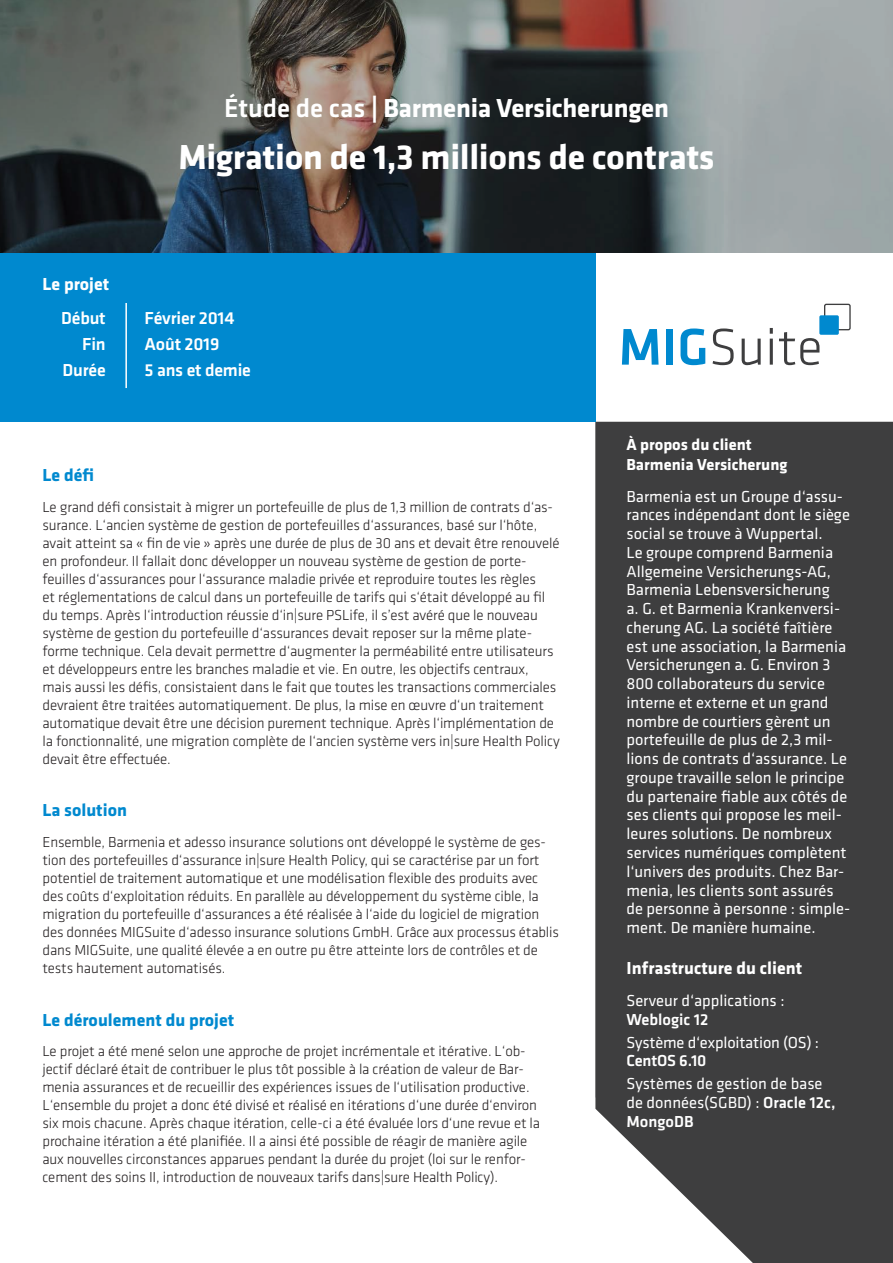
<style>
.page{position:relative;width:893px;height:1263px;background:#fff}
.page>*{position:absolute;margin:0;border:0;box-sizing:border-box;transform-origin:0 0}
.t1{font:700 36px "Klavika";letter-spacing:-.01em;color:#fff}
.t2{font:700 27px "Klavika";letter-spacing:-.01em;color:#fff}
.Projektübersichtsdaten{font:500 18px "Klavika";letter-spacing:-.01em;color:#fff}
.Fließtext{font:700 18px "Klavika";color:#0089cf}
.Kapitelüberschrift{font:700 18px "Klavika";color:#fff}
.Kapitelüberschrift-2{font:700 18px "Klavika";color:#0089cf}
.Fließtext_Kunde{font:16.5px/18.8px "Klavika";color:#fff}
.Infrastruktur_Fließtext{font:16.5px/18.8px "Klavika";color:#fff}
.Kapitelüberschrift-3{font:700 16.5px/19.8px "Klavika";color:#fff}
.Fließtext-2{font:300 15px/18px "Klavika";letter-spacing:-.01em;color:#231f20}
.s1{font-weight:500}
</style>
<div class="page">
<div style="left:595px;top:422px;width:298px;height:841px;background:#3e3e3f"></div>
<div style="left:0;top:239px;width:595px;height:183px;background:#0089cf"></div>
<div style="left:824px;top:304px;width:27px;height:26px;border:1px solid #3e3e3f;border-radius:2px"></div>
<svg style="left:622px;top:329px;width:37px;height:36px"></svg>
<div style="left:666px;top:329px;width:7px;height:36px;background:#0089cf"></div>
<svg style="left:680px;top:328px;width:25px;height:37px"></svg>
<svg style="left:712px;top:328px;width:22px;height:37px"></svg>
<svg style="left:742px;top:339px;width:19px;height:26px"></svg>
<hr style="left:770px;top:339px;width:3px;height:26px;background:#3e3e3f">
<svg style="left:770px;top:328px;width:3px;height:6px"></svg>
<svg style="left:779px;top:332px;width:40px;height:33px"></svg>
<div style="left:819px;top:315px;width:20px;height:20px;background:#0089cf;border-radius:2px"></div>
<hr style="left:125px;top:303px;width:2px;height:85px;background:#fff">
<svg style="left:0;top:0;width:893px;height:253px;background:#5c5f60"></svg>
<p class="t2" style="left:224px;top:93px;width:446px"><span class="s1">Étude de cas</span> | Barmenia Versicherungen</p>
<p class="t1" style="left:178px;top:138px;width:538px">Migration de 1,3 millions de contrats</p>
<p class="Kapitelüberschrift" style="left:43px;top:274px;width:68px">Le projet</p>
<p class="Projektübersichtsdaten" style="left:61px;top:308px;width:46px">Début</p>
<p class="Projektübersichtsdaten" style="left:145px;top:308px;width:91px">Février 2014</p>
<p class="Projektübersichtsdaten" style="left:82px;top:334px;width:25px">Fin</p>
<p class="Projektübersichtsdaten" style="left:145px;top:334px;width:76px">Août 2019</p>
<p class="Projektübersichtsdaten" style="left:62px;top:360px;width:45px">Durée</p>
<p class="Projektübersichtsdaten" style="left:145px;top:360px;width:108px">5 ans et demie</p>
<p class="Kapitelüberschrift-2" style="left:43px;top:465px;width:53px">Le défi</p>
<p class="Fließtext-2" style="left:43px;top:498px;width:519px">Le grand défi consistait à migrer un portefeuille de plus de 1,3 million de contrats d‘as&shy;surance. L‘ancien système de gestion de portefeuilles d‘assurances, basé sur l‘hôte, avait atteint sa « fin de vie » après une durée de plus de 30 ans et devait être renouvelé en profondeur. Il fallait donc développer un nouveau système de gestion de porte&shy;feuilles d‘assurances pour l‘assurance maladie privée et reproduire toutes les règles<br>et réglementations de calcul dans un portefeuille de tarifs qui s‘était développé au fil du temps. Après l‘introduction réussie d‘in|sure PSLife, il s’est avéré que le nouveau système de gestion du portefeuille d‘assurances devait reposer sur la même plate&shy;forme technique. Cela devait permettre d‘augmenter la perméabilité entre utilisateurs et développeurs entre les branches maladie et vie. En outre, les objectifs centraux, mais aussi les défis, consistaient dans le fait que toutes les transactions commerciales devraient être traitées automatiquement. De plus, la mise en œuvre d‘un traitement automatique devait être une décision purement technique. Après l‘implémentation de la fonctionnalité, une migration complète de l‘ancien système vers in|sure Health Policy devait être effectuée.</p>
<p class="Fließtext" style="left:43px;top:801px;width:86px">La solution</p>
<p class="Fließtext-2" style="left:43px;top:833px;width:518px">Ensemble, Barmenia et adesso insurance solutions ont développé le système de ges&shy;tion des portefeuilles d‘assurance in|sure Health Policy, qui se caractérise par un fort potentiel de traitement automatique et une modélisation flexible des produits avec des coûts d‘exploitation réduits. En parallèle au développement du système cible, la migration du portefeuille d‘assurances a été réalisée à l‘aide du logiciel de migration des données MIGSuite d‘adesso insurance solutions GmbH. Grâce aux processus établis dans MIGSuite, une qualité élevée a en outre pu être atteinte lors de contrôles et de tests hautement automatisés.</p>
<p class="Fließtext" style="left:43px;top:1010px;width:193px">Le déroulement du projet</p>
<p class="Fließtext-2" style="left:43px;top:1043px;width:499px">Le projet a été mené selon une approche de projet incrémentale et itérative. L‘ob&shy;jectif déclaré était de contribuer le plus tôt possible à la création de valeur de Bar&shy;menia assurances et de recueillir des expériences issues de l‘utilisation productive.<br>L‘ensemble du projet a donc été divisé et réalisé en itérations d‘une durée d‘environ six mois chacune. Après chaque itération, celle-ci a été évaluée lors d‘une revue et la prochaine itération a été planifiée. Il a ainsi été possible de réagir de manière agile aux nouvelles circonstances apparues pendant la durée du projet (loi sur le renfor&shy;cement des soins II, introduction de nouveaux tarifs dans|sure Health Policy).</p>
<p class="Kapitelüberschrift-3" style="left:626px;top:435px;width:163px">À propos du client<br>Barmenia Versicherung</p>
<p class="Fließtext_Kunde" style="left:626px;top:487px;width:225px">Barmenia est un Groupe d‘assu&shy;rances indépendant dont le siège social se trouve à Wuppertal.<br>Le groupe comprend Barmenia<br>Allgemeine Versicherungs-AG,<br>Barmenia Lebensversicherung<br>a. G. et Barmenia Krankenversi&shy;cherung AG. La société faîtière est une association, la Barmenia<br>Versicherungen a. G. Environ 3<br>800 collaborateurs du service interne et externe et un grand nombre de courtiers gèrent un portefeuille de plus de 2,3 mil&shy;lions de contrats d‘assurance. Le groupe travaille selon le principe du partenaire fiable aux côtés de ses clients qui propose les meil&shy;leures solutions. De nombreux services numériques complètent l‘univers des produits. Chez Bar&shy;menia, les clients sont assurés de personne à personne : simple&shy;ment. De manière humaine.</p>
<p class="Kapitelüberschrift" style="left:626px;top:959px;width:177px">Infrastructure du client</p>
<p class="Infrastruktur_Fließtext" style="left:626px;top:991px;width:160px">Serveur d‘applications :<br><span class="s1">Weblogic 12</span></p>
<p class="Infrastruktur_Fließtext" style="left:626px;top:1033px;width:194px">Système d‘exploitation (OS) :<br><span class="s1">CentOS 6.10</span></p>
<p class="Infrastruktur_Fließtext" style="left:626px;top:1075px;width:211px">Systèmes de gestion de base de données(SGBD) : <span class="s1">Oracle 12c,<br>MongoDB</span></p>
</div>
